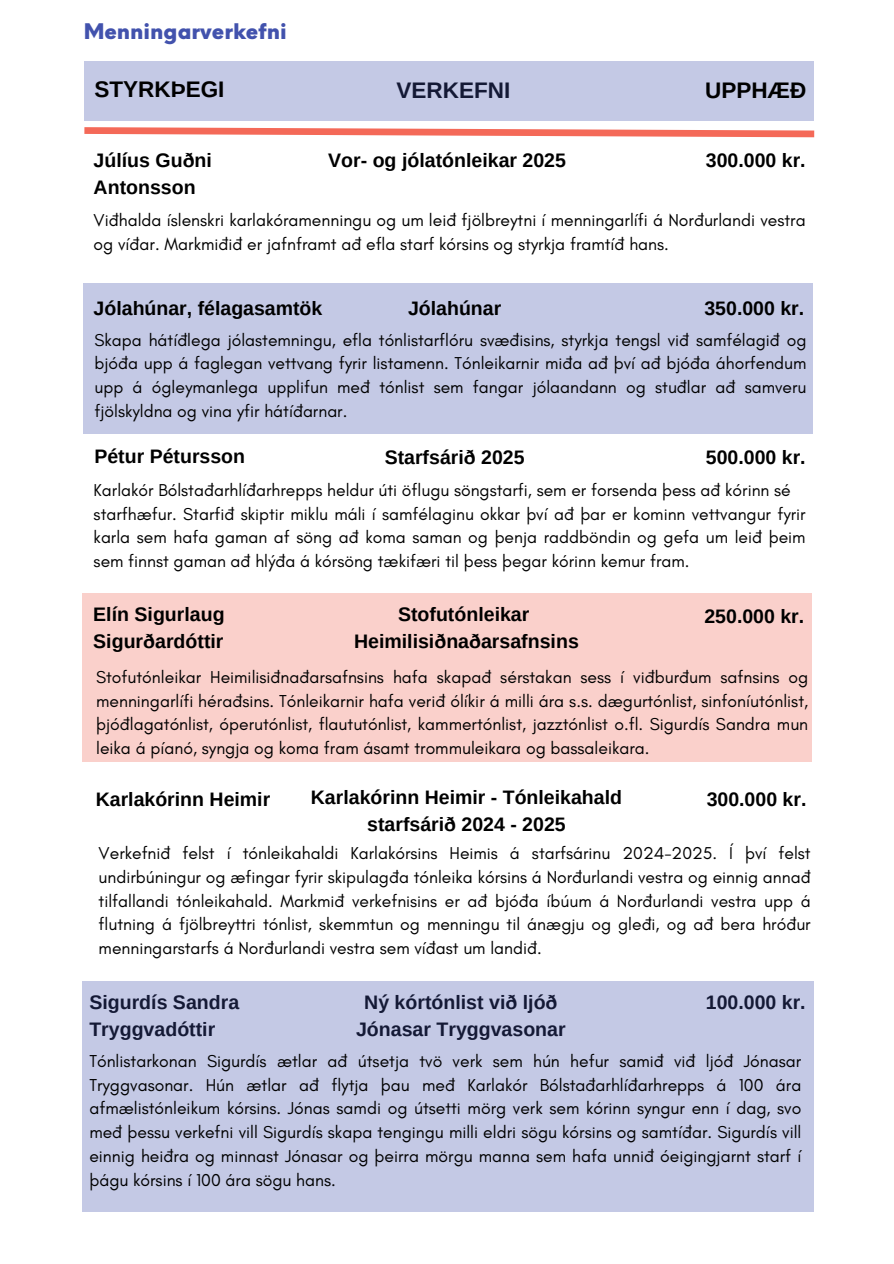
<style>
.page{position:relative;width:894px;height:1264px;background:#fff}
.page>*{position:absolute;margin:0;border:0;box-sizing:border-box;transform-origin:0 0}
.t1{font:700 22.5px "Arimo";color:#000}
.t2{font:900 21px "Neue Einstellung";color:#4252ad}
.t3{font:700 19.5px/27px "Arimo";color:#000}
.t4{font:17.55px/23.7px "Glacial Indifference";color:#000;text-align:justify}
</style>
<div class="page">
<div style="left:84px;top:61px;width:729px;height:60px;background:#c4c9e5"></div>
<svg style="left:84px;top:127px;width:731px;height:11px"></svg>
<div style="left:84px;top:283px;width:729px;height:150px;background:#c4c9e5"></div>
<div style="left:82px;top:593px;width:729px;height:169px;background:#fad0cb"></div>
<div style="left:82px;top:981px;width:731px;height:231px;background:#c4c9e5"></div>
<p class="t2" style="left:84px;top:12px;width:204px">Menningarverkefni</p>
<h1 class="t1" style="left:94px;top:77px;width:131px">STYRKÞEGI</h1>
<h1 class="t1" style="left:705px;top:78px;width:103px">UPPHÆÐ</h1>
<h2 class="t1" style="left:396px;top:78px;width:115px">VERKEFNI</h2>
<h3 class="t3" style="left:328px;top:147px;width:239px">Vor- og jólatónleikar 2025</h3>
<h3 class="t3" style="left:705px;top:146px;width:101px">300.000 kr.</h3>
<p class="t3" style="left:94px;top:147px;width:120px">Júlíus Guðni<br>Antonsson</p>
<p class="t4" style="left:94px;top:208px;width:713px">Viðhalda íslenskri karlakóramenningu og um leið fjölbreytni í menningarlífi á Norðurlandi vestra og víðar. Markmiðið er jafnframt að efla starf kórsins og styrkja framtíð hans.</p>
<h3 class="t3" style="left:94px;top:294px;width:230px">Jólahúnar, félagasamtök</h3>
<p class="t4" style="left:94px;top:328px;width:713px">Skapa hátíðlega jólastemningu, efla tónlistarflóru svæðisins, styrkja tengsl við samfélagið og bjóða upp á faglegan vettvang fyrir listamenn. Tónleikarnir miða að því að bjóða áhorfendum upp á ógleymanlega upplifun með tónlist sem fangar jólaandann og stuðlar að samveru fjölskyldna og vina yfir hátíðarnar.</p>
<h3 class="t3" style="left:408px;top:294px;width:95px">Jólahúnar</h3>
<h3 class="t3" style="left:704px;top:294px;width:101px">350.000 kr.</h3>
<h1 class="t3" style="left:94px;top:442px;width:152px">Pétur Pétursson</h1>
<p class="t4" style="left:94px;top:478px;width:698px">Karlakór Bólstaðarhlíðarhrepps heldur úti öflugu söngstarfi, sem er forsenda þess að kórinn sé</p>
<h3 class="t4" style="left:94px;top:501px;width:713px">starfhæfur. Starfið skiptir miklu máli í samfélaginu okkar því að þar er kominn vettvangur fyrir karla sem hafa gaman af söng að koma saman og þenja raddböndin og gefa um leið þeim sem finnst gaman að hlýða á kórsöng tækifæri til þess þegar kórinn kemur fram.</h3>
<h3 class="t3" style="left:384px;top:443px;width:141px">Starfsárið 2025</h3>
<h3 class="t3" style="left:705px;top:443px;width:101px">500.000 kr.</h3>
<p class="t3" style="left:93px;top:601px;width:133px">Elín Sigurlaug<br>Sigurðardóttir</p>
<p class="t4" style="left:96px;top:665px;width:713px">Stofutónleikar Heimilisiðnaðarsafnsins hafa skapað sérstakan sess í viðburðum safnsins og menningarlífi héraðsins. Tónleikarnir hafa verið ólíkir á milli ára s.s. dægurtónlist, sinfoníutónlist, þjóðlagatónlist, óperutónlist, flaututónlist, kammertónlist, jazztónlist o.fl. Sigurdís Sandra mun leika á píanó, syngja og koma fram ásamt trommuleikara og bassaleikara.</p>
<h3 class="t3" style="left:398px;top:601px;width:133px">Stofutónleikar</h3>
<p class="t3" style="left:704px;top:603px;width:101px">250.000 kr.</p>
<h3 class="t3" style="left:354px;top:628px;width:226px">Heimilisiðnaðarsafnsins</h3>
<p class="t3" style="left:311px;top:783px;width:312px;text-align:center">Karlakórinn Heimir - Tónleikahald starfsárið 2024 - 2025</p>
<h3 class="t3" style="left:96px;top:785px;width:176px">Karlakórinn Heimir</h3>
<h3 class="t4" style="left:99px;top:841px;width:713px">Verkefnið felst í tónleikahaldi Karlakórsins Heimis á starfsárinu 2024-2025. Í því felst undirbúningur og æfingar fyrir skipulagða tónleika kórsins á Norðurlandi vestra og einnig annað tilfallandi tónleikahald. Markmið verkefnisins er að bjóða íbúum á Norðurlandi vestra upp á flutning á fjölbreyttri tónlist, skemmtun og menningu til ánægju og gleði, og að bera hróður menningarstarfs á Norðurlandi vestra sem víðast um landið.</h3>
<h3 class="t3" style="left:706px;top:785px;width:101px">300.000 kr.</h3>
<h3 class="t3" style="left:364px;top:988px;width:195px">Ný kórtónlist við ljóð</h3>
<h3 class="t3" style="left:705px;top:988px;width:101px">100.000 kr.</h3>
<h3 class="t3" style="left:356px;top:1015px;width:211px">Jónasar Tryggvasonar</h3>
<h3 class="t3" style="left:89px;top:988px;width:151px">Sigurdís Sandra<br>Tryggvadóttir</h3>
<p class="t4" style="left:89px;top:1049px;width:713px">Tónlistarkonan Sigurdís ætlar að útsetja tvö verk sem hún hefur samið við ljóð Jónasar Tryggvasonar. Hún ætlar að flytja þau með Karlakór Bólstaðarhlíðarhrepps á 100 ára afmælistónleikum kórsins. Jónas samdi og útsetti mörg verk sem kórinn syngur enn í dag, svo með þessu verkefni vill Sigurdís skapa tengingu milli eldri sögu kórsins og samtíðar. Sigurdís vill einnig heiðra og minnast Jónasar og þeirra mörgu manna sem hafa unnið óeigingjarnt starf í þágu kórsins í 100 ára sögu hans.</p>
</div>
